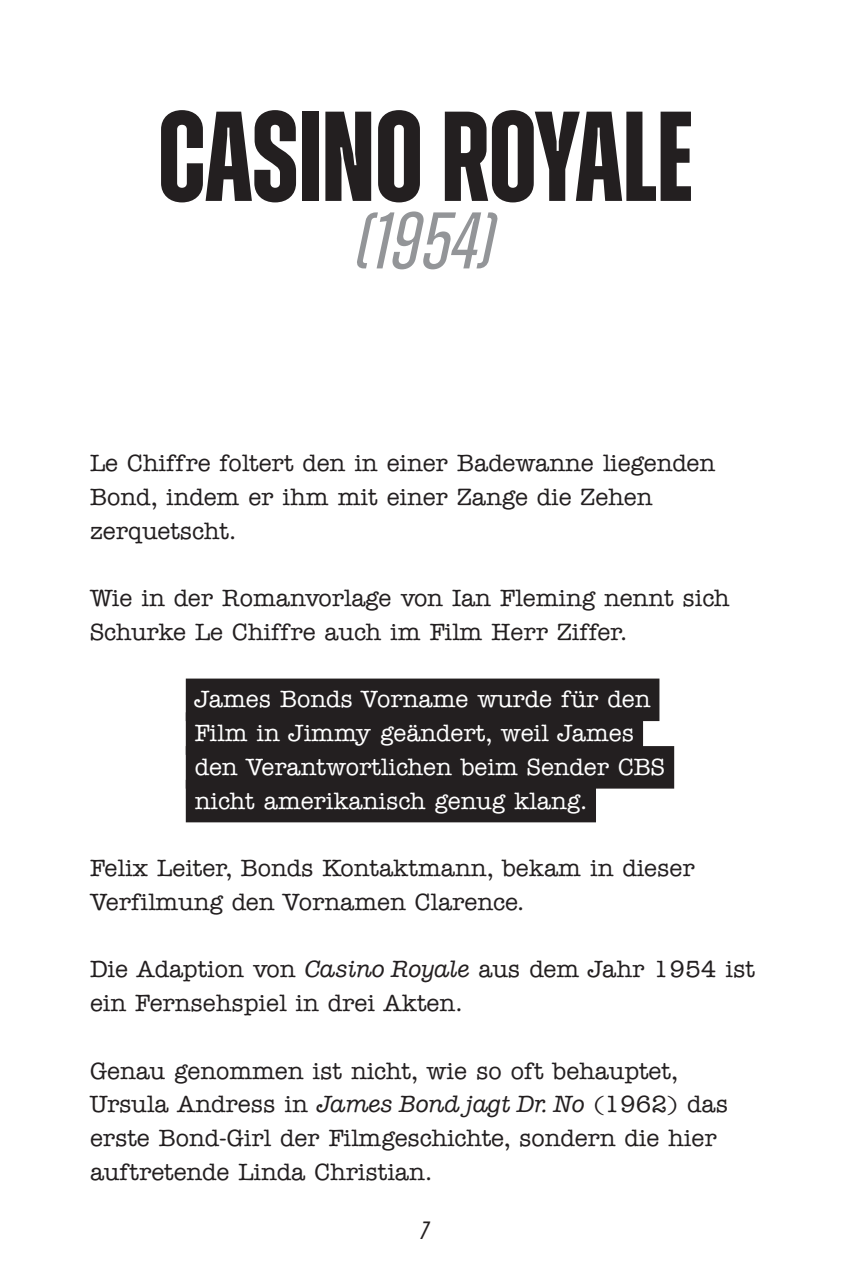
<style>
.page{position:relative;width:851px;height:1276px;background:#fff}
.page>*{position:absolute;margin:0;border:0;box-sizing:border-box;transform-origin:0 0}
.t1{font:700 127.5px "Zuume";color:#231f20}
.t2{font:italic 80px "Zuume";color:#939598}
.t3{font:italic 25px "Zuume";color:#231f20}
.t4{font:500 23.75px/33.8px "American Typewriter Std";color:#231f20}
.t5{font:500 23.75px/33.8px "American Typewriter Std";color:#fff}
.s1{font-style:italic}
</style>
<div class="page">
<div style="left:186px;top:678px;width:473px;height:43px;background:#231f20"></div>
<div style="left:186px;top:712px;width:457px;height:43px;background:#231f20"></div>
<div style="left:186px;top:746px;width:488px;height:42px;background:#231f20"></div>
<div style="left:186px;top:780px;width:410px;height:42px;background:#231f20"></div>
<h1 class="t1" style="left:158px;top:90px;width:536px">CASINO ROYALE</h1>
<h2 class="t2" style="left:356px;top:200px;width:141px">(1954)</h2>
<p class="t4" style="left:90px;top:446px;width:626px">Le Chiffre foltert den in einer Badewanne liegenden<br>Bond, indem er ihm mit einer Zange die Zehen zerquetscht.</p>
<p class="t4" style="left:90px;top:581px;width:641px">Wie in der Romanvorlage von Ian Fleming nennt sich<br>Schurke Le Chiffre auch im Film Herr Ziffer.</p>
<p class="t5" style="left:195px;top:683px;width:472px">James Bonds Vorname wurde für den Film in Jimmy geändert, weil James den Verantwortlichen beim Sender CBS nicht amerikanisch genug klang.</p>
<p class="t4" style="left:90px;top:851px;width:606px">Felix Leiter, Bonds Kontaktmann, bekam in dieser<br>Verfilmung den Vornamen Clarence.</p>
<p class="t4" style="left:90px;top:953px;width:666px">Die Adaption von <span class="s1">Casino Royale</span> aus dem Jahr 1954 ist ein Fernsehspiel in drei Akten.</p>
<p class="t4" style="left:90px;top:1054px;width:639px">Genau genommen ist nicht, wie so oft behauptet, Ursula Andress in <span class="s1">James Bond jagt Dr. No</span> (1962) das erste Bond-Girl der Filmgeschichte, sondern die hier auftretende Linda Christian.</p>
<p class="t3" style="left:421px;top:1217px;width:9px">7</p>
</div>
